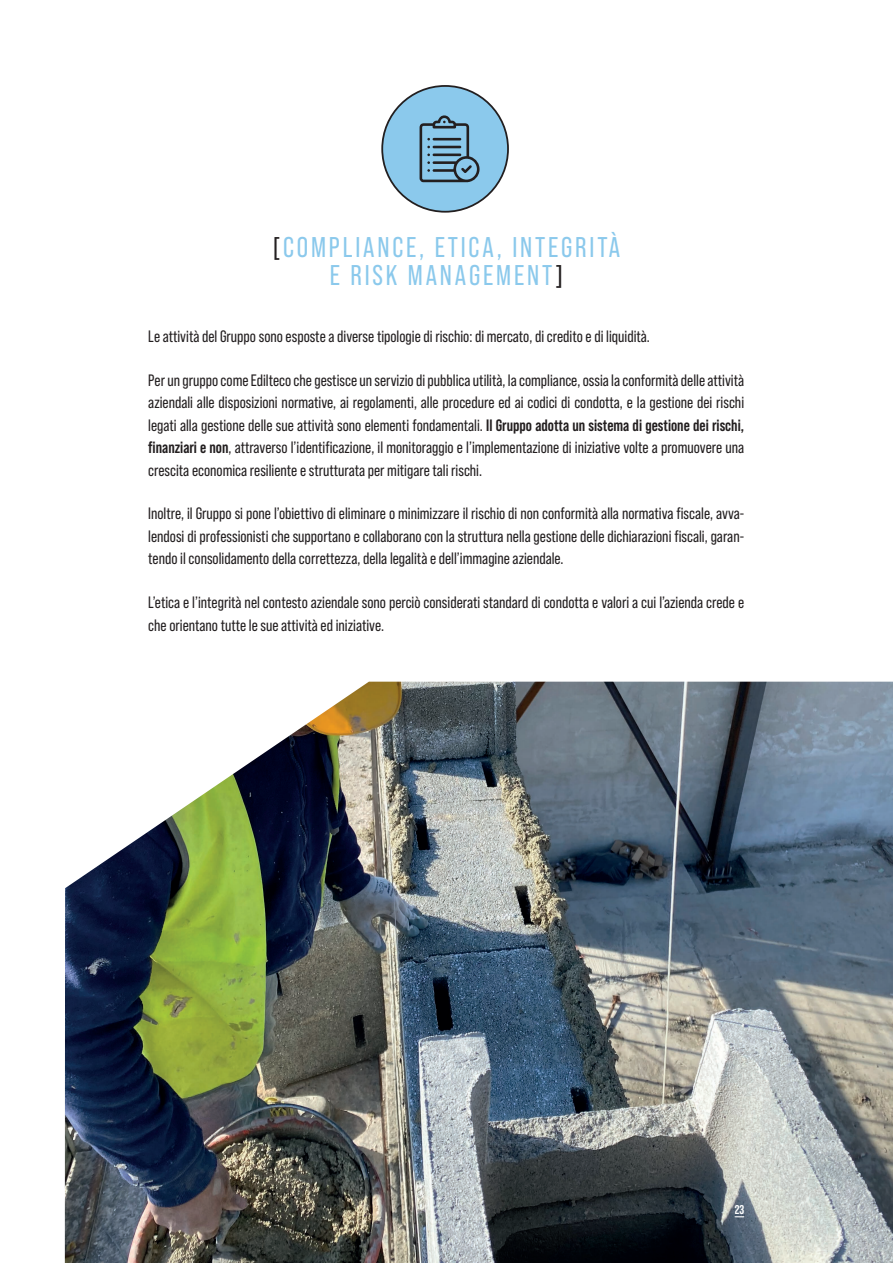
<style>
.page{position:relative;width:893px;height:1263px;background:#fff}
.page>*{position:absolute;margin:0;border:0;box-sizing:border-box;transform-origin:0 0}
.t1{font:28.5px/28.5px "Bebas Neue Pro";letter-spacing:.1em;color:#8bc9ec;text-align:center}
.t2{font:16.5px/22.5px "Bebas Neue Pro";color:#231f20;text-align:justify}
.t3{font:700 12.75px "Bebas Neue Pro";color:#fff}
.s1{color:#231f20}
.s2{font-weight:700}
</style>
<div class="page">
<div style="left:382px;top:86px;width:126px;height:126px;background:#8bc9ec;border-radius:50%"></div>
<svg style="left:420px;top:115px;width:60px;height:67px"></svg>
<img style="left:65px;top:682px;width:828px;height:581px">
<h1 class="t1" style="left:273px;top:232px;width:349px"><span class="s1">[</span>COMPLIANCE, ETICA, INTEGRITÀ<br>E RISK MANAGEMENT<span class="s1">]</span></h1>
<p class="t2" style="left:148px;top:325px;width:503px">Le attività del Gruppo sono esposte a diverse tipologie di rischio: di mercato, di credito e di liquidità.</p>
<p class="t2" style="left:148px;top:369px;width:597px">Per un gruppo come Edilteco che gestisce un servizio di pubblica utilità, la compliance, ossia la conformità delle attività aziendali alle disposizioni normative, ai regolamenti, alle procedure ed ai codici di condotta, e la gestione dei rischi legati alla gestione delle sue attività sono elementi fondamentali. <span class="s2">Il Gruppo adotta un sistema di gestione dei rischi, finanziari e non</span>, attraverso l’identificazione, il monitoraggio e l’implementazione di iniziative volte a promuovere una crescita economica resiliente e strutturata per mitigare tali rischi.</p>
<p class="t2" style="left:148px;top:502px;width:597px">Inoltre, il Gruppo si pone l’obiettivo di eliminare o minimizzare il rischio di non conformità alla normativa fiscale, avva&shy;lendosi di professionisti che supportano e collaborano con la struttura nella gestione delle dichiarazioni fiscali, garan&shy;tendo il consolidamento della correttezza, della legalità e dell’immagine aziendale.</p>
<p class="t2" style="left:148px;top:591px;width:597px">L’etica e l’integrità nel contesto aziendale sono perciò considerati standard di condotta e valori a cui l’azienda crede e che orientano tutte le sue attività ed iniziative.</p>
<p class="t3" style="left:735px;top:1202px;width:11px">23</p>
</div>
